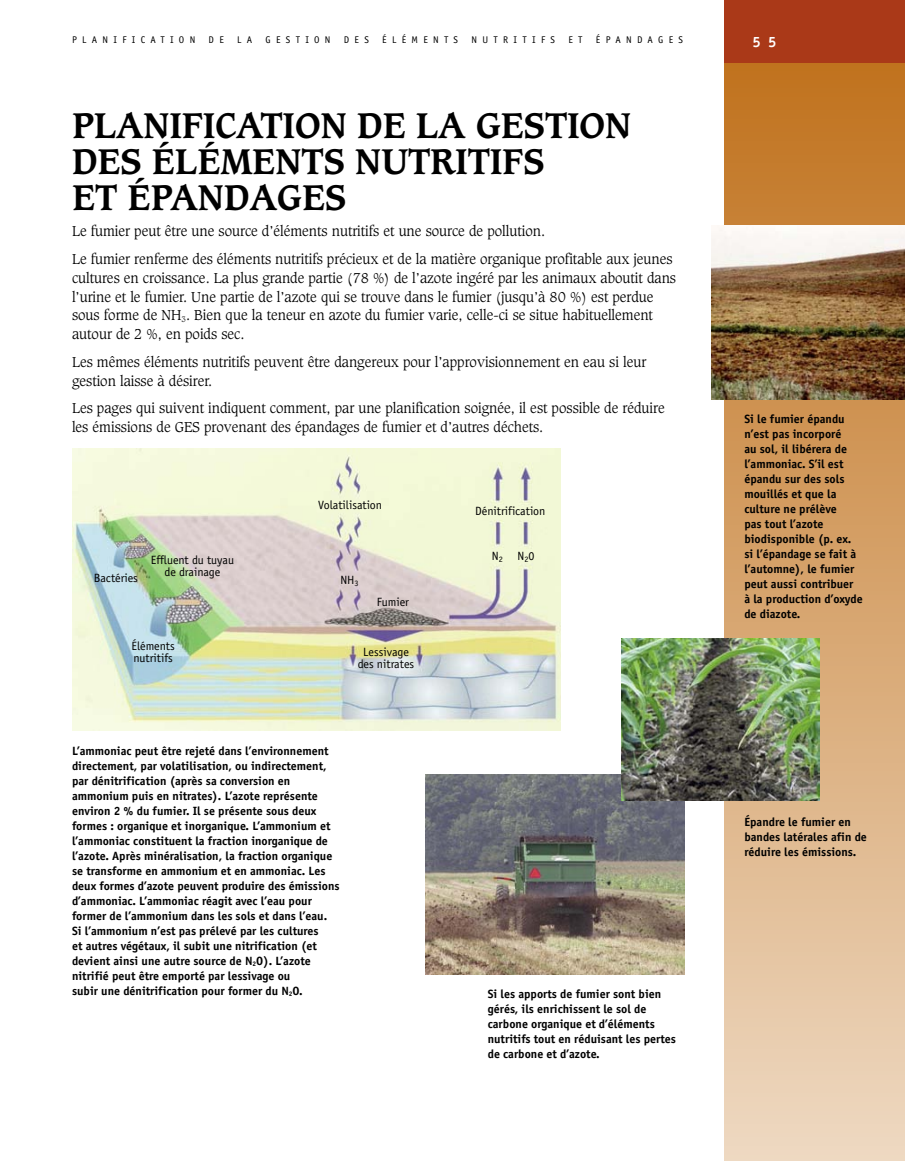
<style>
.page{position:relative;width:905px;height:1161px;background:#fff}
.page>*{position:absolute;margin:0;border:0;box-sizing:border-box;transform-origin:0 0}
.t1{font:700 34.5px/36px "Caxton";color:#000}
.t2{font:700 15px "Officina Sans";color:#fff}
.t3{font:300 13.8px/18.8px "Caxton";color:#000}
.t4{font:700 12px/15px "Officina Sans";color:#000}
.t5{font:12px/12px "Officina Sans";color:#000;text-align:center}
.t6{font:9.75px "Officina Sans";letter-spacing:.545em;color:#000}
</style>
<div class="page">
<img style="left:72px;top:448px;width:488px;height:283px">
<svg style="left:724px;top:63px;width:180px;height:1098px;background:#d9aa77"></svg>
<div style="left:724px;top:0;width:180px;height:63px;background:#aa3918"></div>
<img style="left:711px;top:225px;width:193px;height:174px">
<img style="left:425px;top:774px;width:259px;height:200px">
<img style="left:621px;top:638px;width:198px;height:163px">
<p class="t6" style="left:72px;top:36px;width:125px">PLANIFICATION</p>
<p class="t6" style="left:208px;top:36px;width:17px">D E</p>
<p class="t6" style="left:237px;top:36px;width:17px">L A</p>
<p class="t6" style="left:265px;top:36px;width:66px">GESTION</p>
<p class="t6" style="left:344px;top:36px;width:27px">DES</p>
<p class="t6" style="left:382px;top:36px;width:77px">ÉLÉMENTS</p>
<p class="t6" style="left:471px;top:36px;width:85px">NUTRITIFS</p>
<p class="t6" style="left:568px;top:36px;width:16px">E T</p>
<p class="t6" style="left:596px;top:36px;width:89px">ÉPANDAGES</p>
<p class="t2" style="left:752px;top:36px;width:26px">5 5</p>
<h1 class="t1" style="left:72px;top:110px;width:561px">PLANIFICATION DE LA GESTION<br>DES ÉLÉMENTS NUTRITIFS<br>ET ÉPANDAGES</h1>
<p class="t3" style="left:72px;top:218px;width:602px;line-height:27.8px">Le fumier peut être une source d’éléments nutritifs et une source de pollution.<br>Le fumier renferme des éléments nutritifs précieux et de la matière organique profitable aux jeunes</p>
<p class="t3" style="left:72px;top:269px;width:605px">cultures en croissance. La plus grande partie (78 %) de l’azote ingéré par les animaux aboutit dans l’urine et le fumier. Une partie de l’azote qui se trouve dans le fumier (jusqu’à 80 %) est perdue sous forme de NH<sub>3</sub>. Bien que la teneur en azote du fumier varie, celle-ci se situe habituellement autour de 2 %, en poids sec.</p>
<p class="t3" style="left:72px;top:353px;width:575px">Les mêmes éléments nutritifs peuvent être dangereux pour l’approvisionnement en eau si leur gestion laisse à désirer.</p>
<p class="t3" style="left:72px;top:400px;width:594px">Les pages qui suivent indiquent comment, par une planification soignée, il est possible de réduire les émissions de GES provenant des épandages de fumier et d’autres déchets.</p>
<p class="t5" style="left:94px;top:573px;width:46px">Bactéries</p>
<p class="t5" style="left:151px;top:555px;width:85px">Effluent du tuyau de drainage</p>
<p class="t5" style="left:132px;top:641px;width:45px;text-align:left">Éléments nutritifs</p>
<p class="t5" style="left:318px;top:500px;width:66px">Volatilisation</p>
<p class="t5" style="left:340px;top:575px;width:20px">NH<sub>3</sub></p>
<p class="t5" style="left:377px;top:597px;width:34px">Fumier</p>
<p class="t5" style="left:358px;top:647px;width:58px">Lessivage des nitrates</p>
<p class="t4" style="left:72px;top:744px;width:269px">L’ammoniac peut être rejeté dans l’environnement directement, par volatilisation, ou indirectement, par dénitrification (après sa conversion en ammonium puis en nitrates). L’azote représente environ 2 % du fumier. Il se présente sous deux formes : organique et inorganique. L’ammonium et l’ammoniac constituent la fraction inorganique de l’azote. Après minéralisation, la fraction organique se transforme en ammonium et en ammoniac. Les deux formes d’azote peuvent produire des émissions d’ammoniac. L’ammoniac réagit avec l’eau pour former de l’ammonium dans les sols et dans l’eau.<br>Si l’ammonium n’est pas prélevé par les cultures<br>et autres végétaux, il subit une nitrification (et devient ainsi une autre source de N<sub>2</sub>O). L’azote nitrifié peut être emporté par lessivage ou<br>subir une dénitrification pour former du N<sub>2</sub>O.</p>
<p class="t5" style="left:475px;top:506px;width:72px">Dénitrification</p>
<p class="t5" style="left:492px;top:551px;width:44px">N<sub>2</sub> N<sub>2</sub>0</p>
<p class="t4" style="left:488px;top:987px;width:190px">Si les apports de fumier sont bien gérés, ils enrichissent le sol de carbone organique et d’éléments nutritifs tout en réduisant les pertes de carbone et d’azote.</p>
<p class="t4" style="left:744px;top:412px;width:120px">Si le fumier épandu n’est pas incorporé<br>au sol, il libérera de l’ammoniac. S’il est épandu sur des sols mouillés et que la culture ne prélève<br>pas tout l’azote biodisponible (p. ex. si l’épandage se fait à l’automne), le fumier peut aussi contribuer<br>à la production d’oxyde de diazote.</p>
<p class="t4" style="left:744px;top:815px;width:124px">Épandre le fumier en bandes latérales afin de réduire les émissions.</p>
</div>
